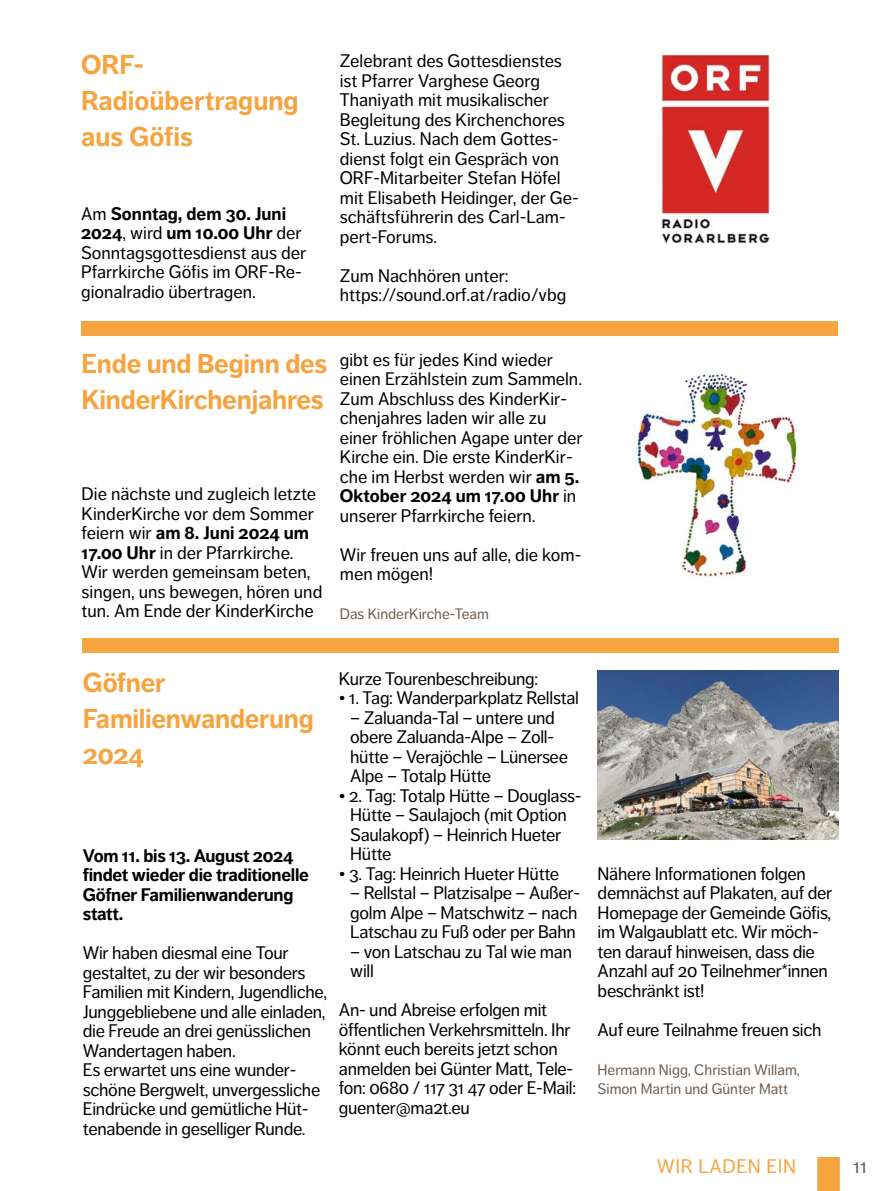
<style>
.page{position:relative;width:893px;height:1191px;background:#fff}
.page>*{position:absolute;margin:0;border:0;box-sizing:border-box;transform-origin:0 0}
.t1{font:700 27px/36px "Dagny Pro";letter-spacing:-.01em;color:#f6a440}
.t2{font:19.5px "Dagny Pro";letter-spacing:.035em;color:#f6a440}
.t3{font:19.5px "Dagny Pro";color:#6d5e52}
.t4{font:18px/19.5px "Dagny Pro";letter-spacing:-.015em;color:#000}
.t5{font:700 18px/19.5px "Dagny Pro";letter-spacing:-.015em;color:#000}
.t6{font:15px/19.5px "Dagny Pro";color:#6d5e52}
.s1{font-weight:700}
</style>
<div class="page">
<div style="left:817px;top:1157px;width:23px;height:34px;background:#f6a440"></div>
<img style="left:660px;top:53px;width:112px;height:191px">
<div style="left:81px;top:321px;width:757px;height:15px;background:#f6a440"></div>
<img style="left:634px;top:369px;width:164px;height:210px">
<div style="left:82px;top:638px;width:757px;height:15px;background:#f6a440"></div>
<img style="left:598px;top:670px;width:241px;height:169px">
<h1 class="t1" style="left:81px;top:47px;width:219px">ORF-<br>Radioübertragung aus Göfis</h1>
<p class="t4" style="left:81px;top:204px;width:227px">Am <span class="s1">Sonntag, dem 30. Juni<br>2024</span>, wird <span class="s1">um 10.00 Uhr</span> der<br>Sonntagsgottesdienst aus der<br>Pfarrkirche Göfis im ORF-Re&shy;gionalradio übertragen.</p>
<p class="t4" style="left:340px;top:51px;width:240px">Zelebrant des Gottesdienstes ist Pfarrer Varghese Georg<br>Thaniyath mit musikalischer<br>Begleitung des Kirchenchores<br>St. Luzius. Nach dem Gottes&shy;dienst folgt ein Gespräch von<br>ORF-Mitarbeiter Stefan Höfel mit Elisabeth Heidinger, der Ge&shy;schäftsführerin des Carl-Lam&shy;pert-Forums.</p>
<p class="t4" style="left:340px;top:266px;width:228px">Zum Nachhören unter: https://sound.orf.at/radio/vbg</p>
<h1 class="t1" style="left:82px;top:346px;width:247px">Ende und Beginn des<br>KinderKirchenjahres</h1>
<p class="t4" style="left:82px;top:484px;width:242px">Die nächste und zugleich letzte<br>KinderKirche vor dem Sommer feiern wir <span class="s1">am 8. Juni 2024 um<br>17.00 Uhr</span> in der Pfarrkirche.<br>Wir werden gemeinsam beten, singen, uns bewegen, hören und tun. Am Ende der KinderKirche</p>
<p class="t4" style="left:340px;top:350px;width:244px">gibt es für jedes Kind wieder einen Erzählstein zum Sammeln.<br>Zum Abschluss des KinderKir&shy;chenjahres laden wir alle zu einer fröhlichen Agape unter der<br>Kirche ein. Die erste KinderKir&shy;che im Herbst werden wir <span class="s1">am 5.<br>Oktober 2024 um 17.00 Uhr</span> in unserer Pfarrkirche feiern.</p>
<p class="t4" style="left:340px;top:544px;width:243px">Wir freuen uns auf alle, die kom&shy;men mögen!</p>
<p class="t6" style="left:340px;top:604px;width:151px">Das KinderKirche-Team</p>
<h1 class="t1" style="left:83px;top:665px;width:233px">Göfner<br>Familienwanderung<br>2024</h1>
<p class="t5" style="left:83px;top:846px;width:228px">Vom 11. bis 13. August 2024 findet wieder die traditionelle<br>Göfner Familienwanderung statt.</p>
<p class="t4" style="left:83px;top:943px;width:246px">Wir haben diesmal eine Tour gestaltet, zu der wir besonders<br>Familien mit Kindern, Jugendliche,<br>Junggebliebene und alle einladen, die Freude an drei genüsslichen<br>Wandertagen haben.<br>Es erwartet uns eine wunder&shy;schöne Bergwelt, unvergessliche<br>Eindrücke und gemütliche Hüt&shy;tenabende in geselliger Runde.</p>
<p class="t4" style="left:339px;top:669px;width:201px">Kurze Tourenbeschreibung:</p>
<p class="t4" style="left:339px;top:688px;width:242px">• 1. Tag: Wanderparkplatz Rellstal</p>
<p class="t4" style="left:350px;top:708px;width:219px">– Zaluanda-Tal – untere und obere Zaluanda-Alpe – Zoll&shy;hütte – Verajöchle – Lünersee<br>Alpe – Totalp Hütte</p>
<p class="t4" style="left:350px;top:786px;width:233px;text-indent:-11px">• 2. Tag: Totalp Hütte – Douglass-<br>Hütte – Saulajoch (mit Option<br>Saulakopf) – Heinrich Hueter<br>Hütte</p>
<p class="t4" style="left:339px;top:864px;width:222px">• 3. Tag: Heinrich Hueter Hütte</p>
<p class="t4" style="left:350px;top:883px;width:232px">– Rellstal – Platzisalpe – Außer&shy;golm Alpe – Matschwitz – nach<br>Latschau zu Fuß oder per Bahn</p>
<p class="t4" style="left:350px;top:942px;width:223px">– von Latschau zu Tal wie man will</p>
<p class="t4" style="left:339px;top:1000px;width:239px">An- und Abreise erfolgen mit öffentlichen Verkehrsmitteln. Ihr könnt euch bereits jetzt schon anmelden bei Günter Matt, Tele&shy;fon: 0680 / 117 31 47 oder E-Mail: guenter@ma2t.eu</p>
<p class="t4" style="left:598px;top:863px;width:236px">Nähere Informationen folgen demnächst auf Plakaten, auf der<br>Homepage der Gemeinde Göfis, im Walgaublatt etc. Wir möch&shy;ten darauf hinweisen, dass die<br>Anzahl auf 20 Teilnehmer*innen beschränkt ist!</p>
<p class="t4" style="left:598px;top:1019px;width:225px">Auf eure Teilnahme freuen sich</p>
<p class="t6" style="left:598px;top:1059px;width:204px">Hermann Nigg, Christian Willam,<br>Simon Martin und Günter Matt</p>
<p class="t2" style="left:657px;top:1155px;width:141px">WIR LADEN EIN</p>
<p class="t3" style="left:853px;top:1155px;width:15px">11</p>
</div>
